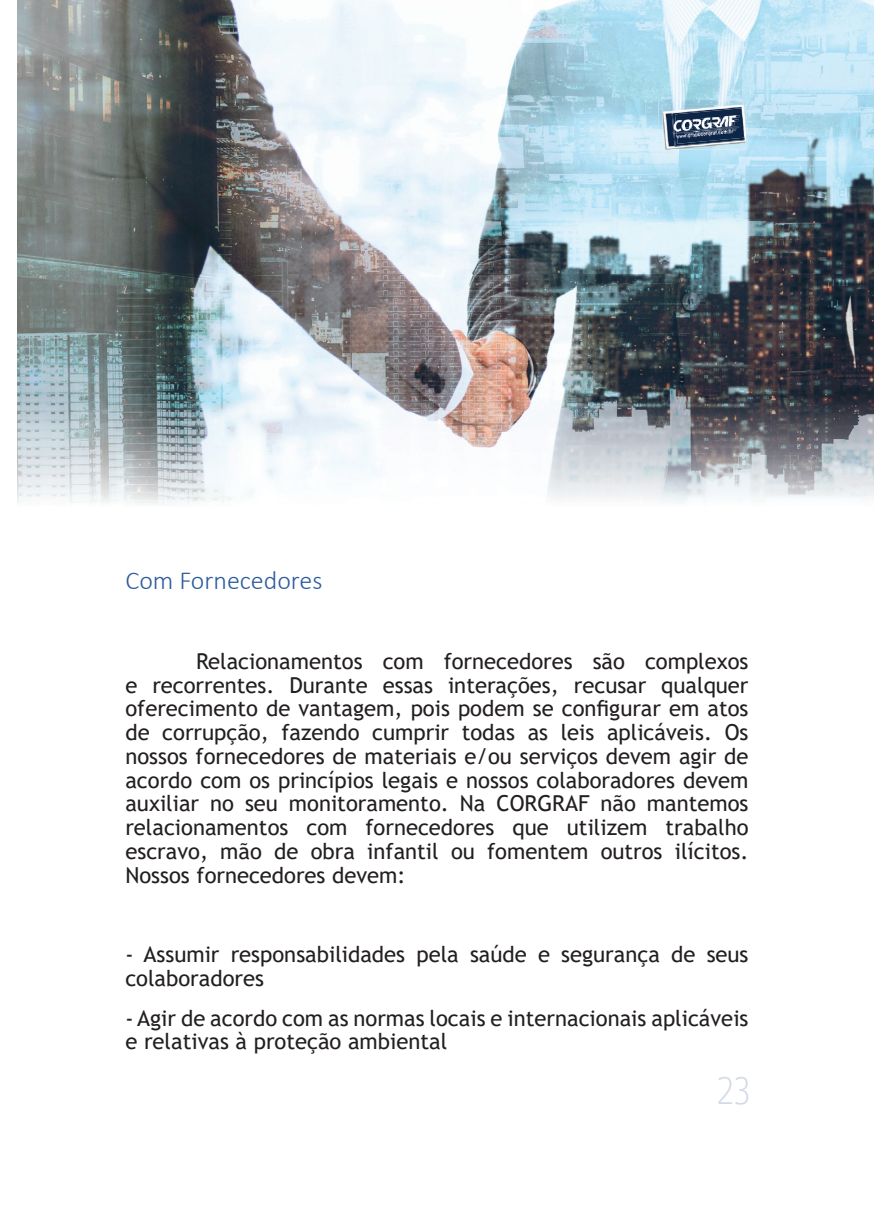
<style>
.page{position:relative;width:874px;height:1225px;background:#fff}
.page>*{position:absolute;margin:0;border:0;box-sizing:border-box;transform-origin:0 0}
.t1{font:100 44px "Colaborate";color:#d2dae6;scale:.84 1}
.t2{font:300 26px "Calibri";color:#2c5c9d}
.t3{font:22px/23.8px "Trebuchet MS";color:#231f20}
</style>
<div class="page">
<img style="left:17px;top:0;width:856px;height:504px">
<img style="left:745px;top:109px;width:3px;height:31px">
<svg style="left:745px;top:129px;width:2px;height:11px"></svg>
<img style="left:662px;top:105px;width:83px;height:45px">
<img style="left:671px;top:113px;width:74px;height:34px">
<img style="left:672px;top:106px;width:73px;height:40px">
<img style="left:674px;top:108px;width:71px;height:36px">
<img style="left:716px;top:116px;width:15px;height:10px">
<svg style="left:732px;top:115px;width:6px;height:10px"></svg>
<svg style="left:682px;top:117px;width:34px;height:9px"></svg>
<img style="left:680px;top:126px;width:61px;height:6px">
<img style="left:713px;top:128px;width:23px;height:6px">
<p class="t2" style="left:125px;top:565px;width:198px">Com Fornecedores</p>
<p class="t3" style="left:125px;top:649px;width:624px;text-align:justify;text-indent:71px">Relacionamentos com fornecedores são complexos e recorrentes. Durante essas interações, recusar qualquer oferecimento de vantagem, pois podem se configurar em atos de corrupção, fazendo cumprir todas as leis aplicáveis. Os nossos fornecedores de materiais e/ou serviços devem agir de acordo com os princípios legais e nossos colaboradores devem auxiliar no seu monitoramento. Na CORGRAF não mantemos relacionamentos com fornecedores que utilizem trabalho escravo, mão de obra infantil ou fomentem outros ilícitos.<br>Nossos fornecedores devem:</p>
<p class="t3" style="left:125px;top:942px;width:624px">- Assumir responsabilidades pela saúde e segurança de seus colaboradores</p>
<p class="t3" style="left:125px;top:1005px;width:624px">- Agir de acordo com as normas locais e internacionais aplicáveis e relativas à proteção ambiental</p>
<h1 class="t1" style="left:716px;top:1066px;width:42px">23</h1>
</div>
